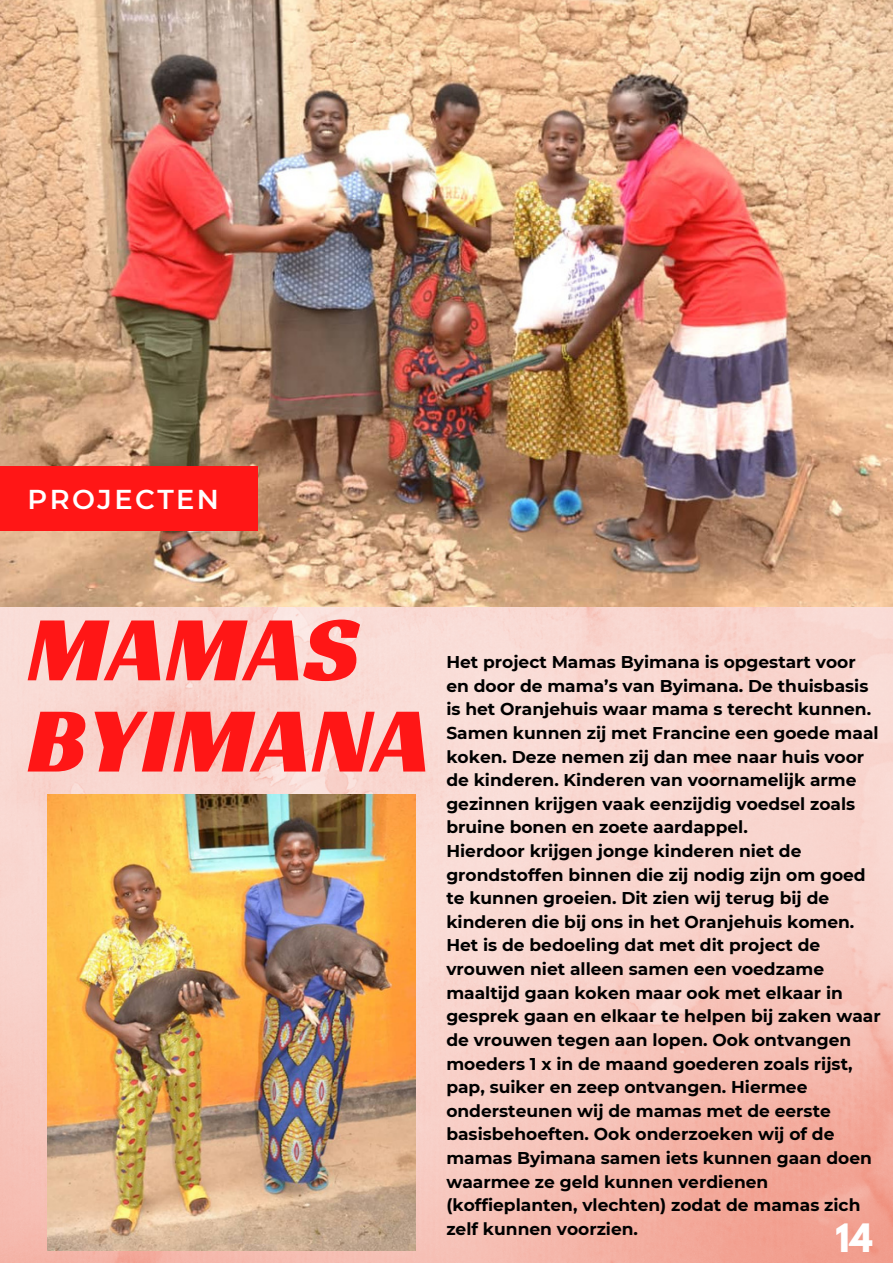
<style>
.page{position:relative;width:893px;height:1264px;background:#fff}
.page>*{position:absolute;margin:0;border:0;box-sizing:border-box;transform-origin:0 0}
.t1{font:94.2px/91.2px "Racing Sans One";letter-spacing:.01em;color:#ff1616}
.t2{font:700 34.65px "League Spartan";color:#fff}
.t3{font:600 27.15px "Montserrat";letter-spacing:.09em;color:#fff}
.t4{font:700 17.1px/23.5px "Montserrat";color:#000}
</style>
<div class="page">
<img style="left:0;top:606px;width:892px;height:656px">
<img style="left:0;top:0;width:892px;height:606px">
<div style="left:0;top:467px;width:258px;height:64px;background:#ff1616"></div>
<img style="left:48px;top:794px;width:367px;height:456px">
<h3 class="t3" style="left:28px;top:482px;width:193px">PROJECTEN</h3>
<h1 class="t1" style="left:28px;top:602px;width:403px">MAMAS<br>BYIMANA</h1>
<p class="t4" style="left:446px;top:650px;width:436px">Het project Mamas Byimana is opgestart voor en door de mama’s van Byimana. De thuisbasis is het Oranjehuis waar mama s terecht kunnen.<br>Samen kunnen zij met Francine een goede maal koken. Deze nemen zij dan mee naar huis voor de kinderen. Kinderen van voornamelijk arme gezinnen krijgen vaak eenzijdig voedsel zoals bruine bonen en zoete aardappel.<br>Hierdoor krijgen jonge kinderen niet de grondstoffen binnen die zij nodig zijn om goed te kunnen groeien. Dit zien wij terug bij de kinderen die bij ons in het Oranjehuis komen.<br>Het is de bedoeling dat met dit project de vrouwen niet alleen samen een voedzame maaltijd gaan koken maar ook met elkaar in gesprek gaan en elkaar te helpen bij zaken waar de vrouwen tegen aan lopen. Ook ontvangen moeders 1 x in de maand goederen zoals rijst, pap, suiker en zeep ontvangen. Hiermee ondersteunen wij de mamas met de eerste basisbehoeften. Ook onderzoeken wij of de mamas Byimana samen iets kunnen gaan doen waarmee ze geld kunnen verdienen (koffieplanten, vlechten) zodat de mamas zich zelf kunnen voorzien.</p>
<h2 class="t2" style="left:835px;top:1220px;width:39px">14</h2>
</div>
